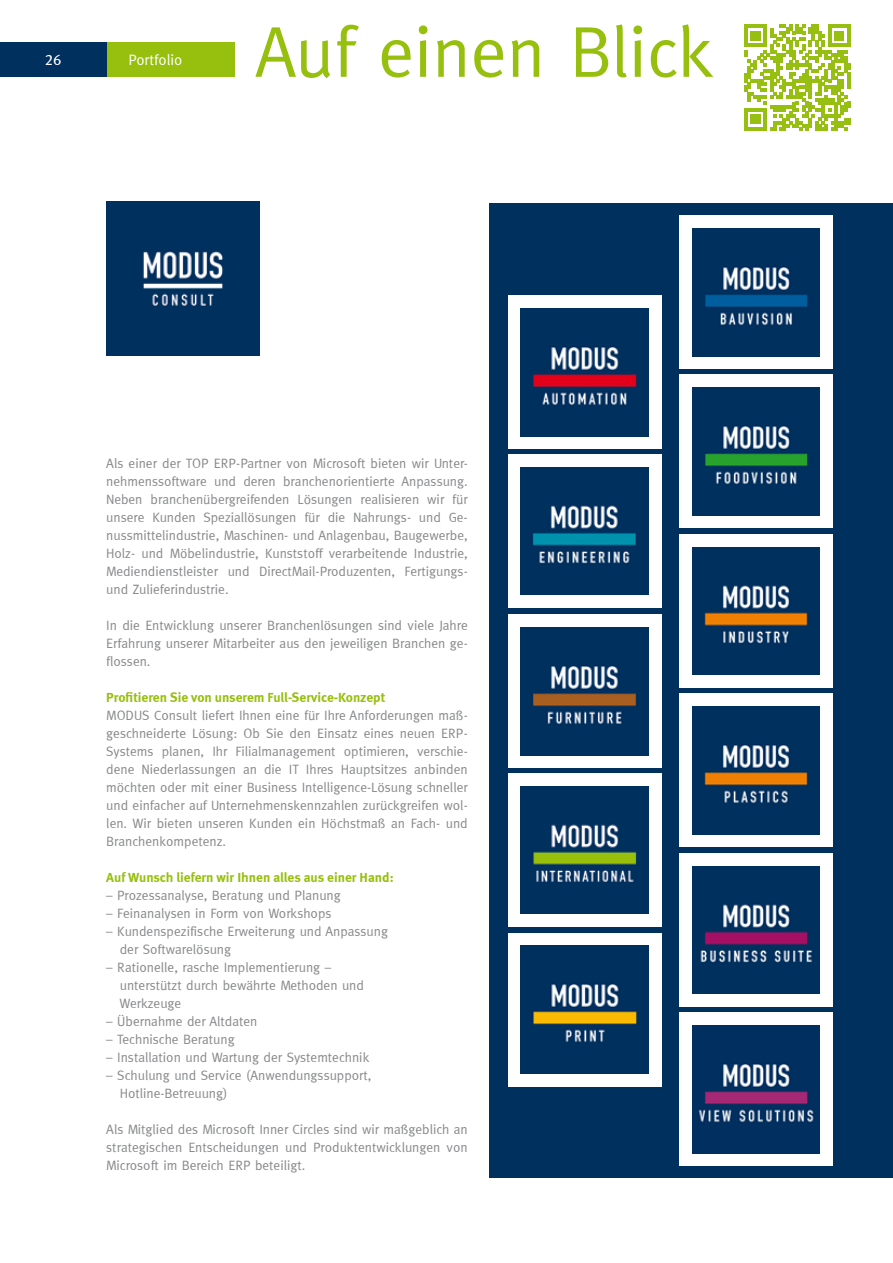
<style>
.page{position:relative;width:893px;height:1263px;background:#fff}
.page>*{position:absolute;margin:0;border:0;box-sizing:border-box;transform-origin:0 0}
.t1{font:72px "Meta";color:#97bf0d}
.t2{font:15px "Meta";color:#fff}
.t3{font:15px "Meta Book LF";color:#fff}
.t4{font:13.5px/18px "Meta";color:#87888a;text-align:justify}
.t5{font:700 13.5px "Meta";color:#97bf0d}
</style>
<div class="page">
<div style="left:0;top:43px;width:106px;height:34px;background:#00305e"></div>
<div style="left:107px;top:43px;width:128px;height:34px;background:#97bf0d"></div>
<div style="left:489px;top:203px;width:404px;height:975px;background:#00305e"></div>
<img style="left:106px;top:202px;width:153px;height:153px">
<div style="left:508px;top:455px;width:153px;height:153px;background:#fff"></div>
<img style="left:521px;top:467px;width:127px;height:128px">
<div style="left:508px;top:933px;width:153px;height:153px;background:#fff"></div>
<img style="left:521px;top:946px;width:127px;height:127px">
<div style="left:508px;top:614px;width:153px;height:153px;background:#fff"></div>
<img style="left:521px;top:628px;width:127px;height:127px">
<div style="left:508px;top:295px;width:153px;height:153px;background:#fff"></div>
<img style="left:521px;top:309px;width:127px;height:127px">
<div style="left:508px;top:773px;width:153px;height:154px;background:#fff"></div>
<img style="left:521px;top:786px;width:127px;height:128px">
<div style="left:679px;top:534px;width:153px;height:153px;background:#fff"></div>
<img style="left:692px;top:547px;width:128px;height:128px">
<div style="left:679px;top:694px;width:153px;height:153px;background:#fff"></div>
<img style="left:692px;top:706px;width:128px;height:128px">
<div style="left:679px;top:215px;width:153px;height:153px;background:#fff"></div>
<img style="left:692px;top:229px;width:128px;height:127px">
<div style="left:679px;top:375px;width:153px;height:153px;background:#fff"></div>
<img style="left:692px;top:388px;width:128px;height:127px">
<div style="left:679px;top:853px;width:153px;height:153px;background:#fff"></div>
<img style="left:692px;top:866px;width:128px;height:127px">
<div style="left:679px;top:1013px;width:153px;height:153px;background:#fff"></div>
<img style="left:692px;top:1025px;width:128px;height:128px">
<svg style="left:744px;top:24px;width:106px;height:107px"></svg>
<p class="t3" style="left:45px;top:51px;width:18px">26</p>
<p class="t2" style="left:129px;top:51px;width:55px">Portfolio</p>
<h1 class="t1" style="left:255px;top:10px;width:460px">Auf einen Blick</h1>
<p class="t4" style="left:106px;top:454px;width:363px">Als einer der TOP ERP-Partner von Microsoft bieten wir Unter&shy;nehmenssoftware und deren branchenorientierte Anpassung.<br>Neben branchenübergreifenden Lösungen realisieren wir für unsere Kunden Speziallösungen für die Nahrungs- und Ge&shy;nussmittelindustrie, Maschinen- und Anlagenbau, Baugewerbe, Holz- und Möbelindustrie, Kunststoff verarbeitende Industrie, Mediendienstleister und DirectMail-Produzenten, Fertigungs&shy;und Zulieferindustrie.</p>
<p class="t4" style="left:106px;top:616px;width:363px">In die Entwicklung unserer Branchenlösungen sind viele Jahre Erfahrung unserer Mitarbeiter aus den jeweiligen Branchen ge&shy;flossen.</p>
<p class="t5" style="left:106px;top:689px;width:281px">Profitieren Sie von unserem Full-Service-Konzept</p>
<p class="t4" style="left:106px;top:706px;width:363px">MODUS Consult liefert Ihnen eine für Ihre Anforderungen maß&shy;geschneiderte Lösung: Ob Sie den Einsatz eines neuen ERP-Systems planen, Ihr Filialmanagement optimieren, verschie&shy;dene Niederlassungen an die IT Ihres Hauptsitzes anbinden möchten oder mit einer Business Intelligence-Lösung schneller und einfacher auf Unternehmenskennzahlen zurückgreifen wol&shy;len. Wir bieten unseren Kunden ein Höchstmaß an Fach- und Branchenkompetenz.</p>
<p class="t5" style="left:106px;top:869px;width:289px">Auf Wunsch liefern wir Ihnen alles aus einer Hand:</p>
<p class="t4" style="left:106px;top:886px;width:236px">– Prozessanalyse, Beratung und Planung</p>
<p class="t4" style="left:106px;top:904px;width:227px">– Feinanalysen in Form von Workshops</p>
<p class="t4" style="left:120px;top:922px;width:270px;text-indent:-13px">– Kundenspezifische Erweiterung und Anpassung der Softwarelösung</p>
<p class="t4" style="left:120px;top:958px;width:246px;text-align:left;text-indent:-13px">– Rationelle, rasche Implementierung – unterstützt durch bewährte Methoden und<br>Werkzeuge</p>
<p class="t4" style="left:106px;top:1012px;width:153px">– Übernahme der Altdaten</p>
<p class="t4" style="left:106px;top:1030px;width:130px">– Technische Beratung</p>
<p class="t4" style="left:106px;top:1048px;width:265px">– Installation und Wartung der Systemtechnik</p>
<p class="t4" style="left:120px;top:1066px;width:253px;text-indent:-13px">– Schulung und Service (Anwendungssupport,<br>Hotline-Betreuung)</p>
<p class="t4" style="left:106px;top:1120px;width:363px">Als Mitglied des Microsoft Inner Circles sind wir maßgeblich an strategischen Entscheidungen und Produktentwicklungen von Microsoft im Bereich ERP beteiligt.</p>
</div>
